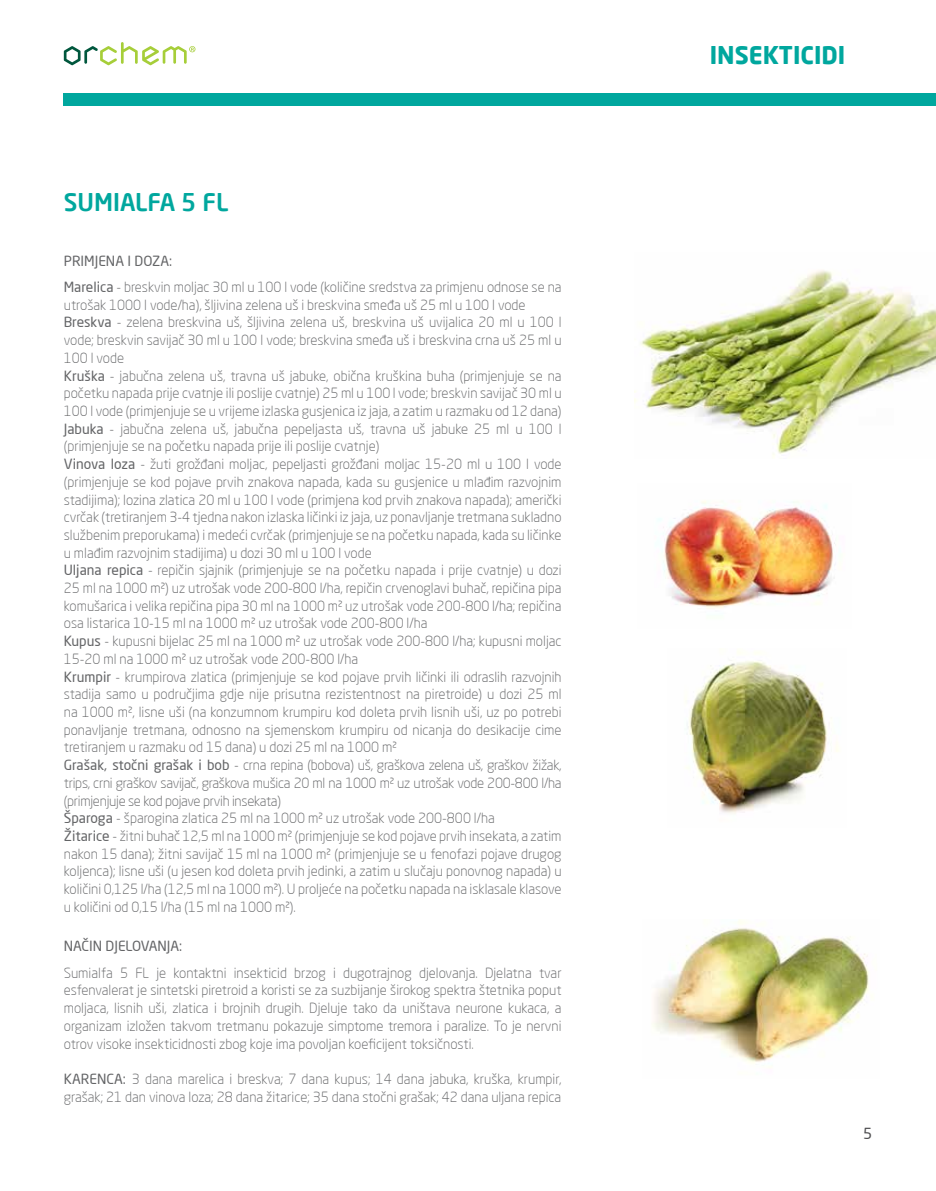
<style>
.page{position:relative;width:936px;height:1191px;background:#fff}
.page>*{position:absolute;margin:0;border:0;box-sizing:border-box;transform-origin:0 0}
.t1{font:500 24px "Neo Sans Pro";color:#00a79e}
.t2{font:700 24px "Neo Sans Pro";color:#00a79e}
.t3{font:15px "Neo Sans Pro";color:#4d4d4f}
.t4{font:300 13.8px/17.7px "Neo Sans Pro";color:#636466}
.t5{font:13.8px "Neo Sans Pro";color:#636466}
.s1{font-weight:400}
</style>
<div class="page">
<svg style="left:64px;top:42px;width:131px;height:23px"></svg>
<div style="left:64px;top:94px;width:871px;height:12px;background:#00a79e"></div>
<img style="left:634px;top:270px;width:301px;height:187px">
<img style="left:687px;top:651px;width:152px;height:163px">
<img style="left:652px;top:920px;width:217px;height:144px">
<img style="left:658px;top:500px;width:177px;height:109px">
<h1 class="t1" style="left:64px;top:187px;width:166px">SUMIALFA 5 FL</h1>
<p class="t4" style="left:64px;top:247px;width:499px;line-height:26.2px"><span class="s1">Primjena i DOZA:<br>Marelica</span> - breskvin moljac 30 ml u 100 l vode (količine sredstva za primjenu odnose se na</p>
<p class="t4" style="left:64px;top:295px;width:499px">utrošak 1000 l vode/ha), šljivina zelena uš i breskvina smeđa uš 25 ml u 100 l vode <span class="s1">Breskva</span> - zelena breskvina uš, šljivina zelena uš, breskvina uš uvijalica 20 ml u 100 l vode; breskvin savijač 30 ml u 100 l vode; breskvina smeđa uš i breskvina crna uš 25 ml u 100 l vode<br><span class="s1">Kruška</span> - jabučna zelena uš, travna uš jabuke, obična kruškina buha (primjenjuje se na početku napada prije cvatnje ili poslije cvatnje) 25 ml u 100 l vode; breskvin savijač 30 ml u 100 l vode (primjenjuje se u vrijeme izlaska gusjenica iz jaja, a zatim u razmaku od 12 dana)<br><span class="s1">Jabuka</span> - jabučna zelena uš, jabučna pepeljasta uš, travna uš jabuke 25 ml u 100 l (primjenjuje se na početku napada prije ili poslije cvatnje)<br><span class="s1">Vinova loza</span> - žuti grožđani moljac, pepeljasti grožđani moljac 15-20 ml u 100 l vode (primjenjuje se kod pojave prvih znakova napada, kada su gusjenice u mlađim razvojnim stadijima); lozina zlatica 20 ml u 100 l vode (primjena kod prvih znakova napada); američki cvrčak (tretiranjem 3-4 tjedna nakon izlaska ličinki iz jaja, uz ponavljanje tretmana sukladno službenim preporukama) i medeći cvrčak (primjenjuje se na početku napada, kada su ličinke u mlađim razvojnim stadijima) u dozi 30 ml u 100 l vode<br><span class="s1">Uljana repica</span> - repičin sjajnik (primjenjuje se na početku napada i prije cvatnje) u dozi 25 ml na 1000 m²) uz utrošak vode 200-800 l/ha, repičin crvenoglavi buhač, repičina pipa komušarica i velika repičina pipa 30 ml na 1000 m² uz utrošak vode 200-800 l/ha; repičina osa listarica 10-15 ml na 1000 m² uz utrošak vode 200-800 l/ha<br><span class="s1">Kupus</span> - kupusni bijelac 25 ml na 1000 m² uz utrošak vode 200-800 l/ha; kupusni moljac 15-20 ml na 1000 m² uz utrošak vode 200-800 l/ha<br><span class="s1">Krumpir</span> - krumpirova zlatica (primjenjuje se kod pojave prvih ličinki ili odraslih razvojnih stadija samo u područjima gdje nije prisutna rezistentnost na piretroide) u dozi 25 ml na 1000 m², lisne uši (na konzumnom krumpiru kod doleta prvih lisnih uši, uz po potrebi ponavljanje tretmana, odnosno na sjemenskom krumpiru od nicanja do desikacije cime tretiranjem u razmaku od 15 dana) u dozi 25 ml na 1000 m²<br><span class="s1">Grašak, stočni grašak i bob</span> - crna repina (bobova) uš, graškova zelena uš, graškov žižak, trips, crni graškov savijač, graškova mušica 20 ml na 1000 m² uz utrošak vode 200-800 l/ha (primjenjuje se kod pojave prvih insekata)<br><span class="s1">Šparoga</span> - šparogina zlatica 25 ml na 1000 m² uz utrošak vode 200-800 l/ha<br><span class="s1">Žitarice</span> - žitni buhač 12,5 ml na 1000 m² (primjenjuje se kod pojave prvih insekata, a zatim nakon 15 dana); žitni savijač 15 ml na 1000 m² (primjenjuje se u fenofazi pojave drugog koljenca); lisne uši (u jesen kod doleta prvih jedinki, a zatim u slučaju ponovnog napada) u količini 0,125 l/ha (12,5 ml na 1000 m²). U proljeće na početku napada na isklasale klasove u količini od 0,15 l/ha (15 ml na 1000 m²).</p>
<p class="t5" style="left:64px;top:938px;width:120px">Način djelovanja:</p>
<p class="t4" style="left:64px;top:963px;width:499px;text-align:justify">Sumialfa 5 FL je kontaktni insekticid brzog i dugotrajnog djelovanja. Djelatna tvar esfenvalerat je sintetski piretroid a koristi se za suzbijanje širokog spektra štetnika poput moljaca, lisnih uši, zlatica i brojnih drugih. Djeluje tako da uništava neurone kukaca, a organizam izložen takvom tretmanu pokazuje simptome tremora i paralize. To je nervni otrov visoke insekticidnosti zbog koje ima povoljan koeficijent toksičnosti.</p>
<p class="t4" style="left:64px;top:1069px;width:499px"><span class="s1">Karenca:</span> 3 dana marelica i breskva; 7 dana kupus; 14 dana jabuka, kruška, krumpir, grašak; 21 dan vinova loza; 28 dana žitarice; 35 dana stočni grašak; 42 dana uljana repica</p>
<h1 class="t2" style="left:709px;top:40px;width:137px">INSEKTICIDI</h1>
<p class="t3" style="left:863px;top:1124px;width:11px">5</p>
</div>
